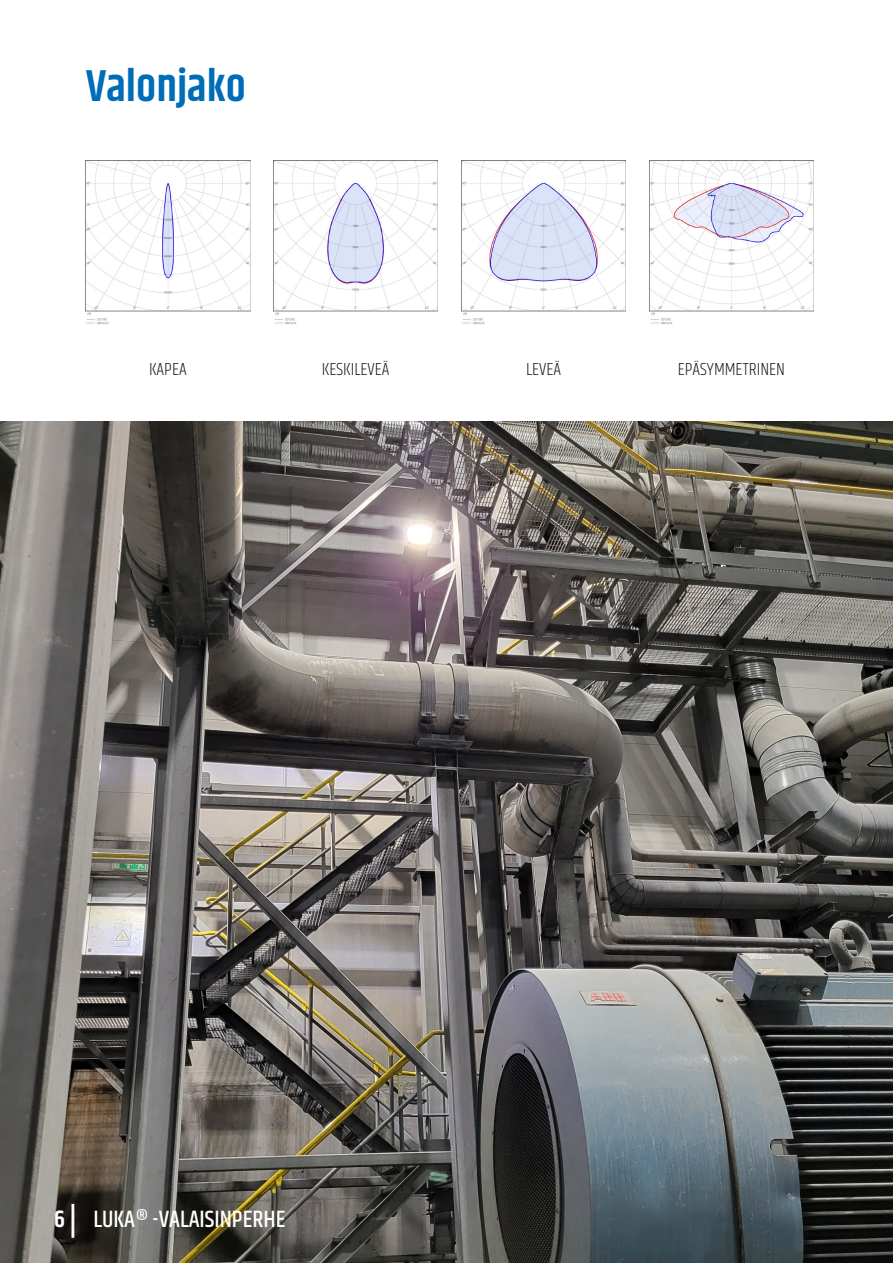
<style>
.page{position:relative;width:893px;height:1263px;background:#fff}
.page>*{position:absolute;margin:0;border:0;box-sizing:border-box;transform-origin:0 0}
.Paragraph_Style_6{font:600 45px "Khand";color:#006db8}
.t1{font:500 24px "Khand";color:#fff}
.t2{font:600 24px "Khand";color:#fff}
.t3{font:300 18px "Khand";color:#231f20}
.s1{font-size:33px}
</style>
<div class="page">
<img style="left:0;top:421px;width:893px;height:842px">
<img style="left:274px;top:161px;width:164px;height:164px">
<img style="left:461px;top:161px;width:165px;height:164px">
<img style="left:649px;top:161px;width:165px;height:164px">
<img style="left:86px;top:161px;width:164px;height:164px">
<p class="Paragraph_Style_6" style="left:86px;top:56px;width:162px">Valonjako</p>
<p class="t3" style="left:149px;top:358px;width:39px">KAPEA</p>
<p class="t3" style="left:322px;top:358px;width:69px">KESKILEVEÄ</p>
<p class="t3" style="left:526px;top:358px;width:37px">LEVEÄ</p>
<p class="t3" style="left:678px;top:358px;width:109px">EPÄSYMMETRINEN</p>
<p class="t2" style="left:54px;top:1203px;width:24px">6 <span class="s1">|</span></p>
<p class="t1" style="left:94px;top:1204px;width:193px">LUKA® -VALAISINPERHE</p>
</div>
